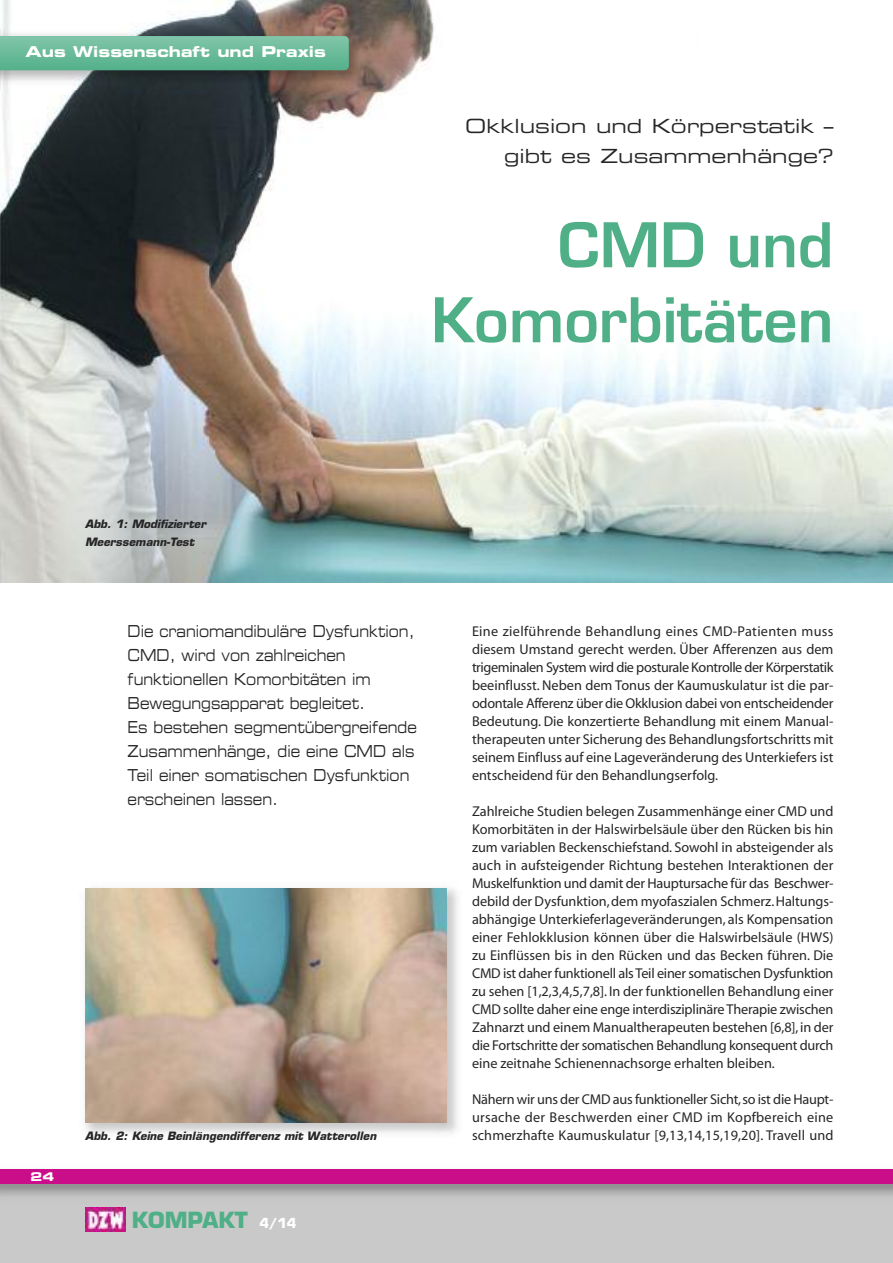
<style>
.page{position:relative;width:893px;height:1263px;background:#fff}
.page>*{position:absolute;margin:0;border:0;box-sizing:border-box;transform-origin:0 0}
.t1{font:600 60px/75px "Eurostile";color:#4faf87;text-align:right}
.t2{font:700 21.75px "Eurostile";color:#4faf87}
.t3{font:19.5px/30px "Eurostile Extended Two";color:#272627;text-align:right}
.t4{font:16.5px/24px "Eurostile Extended Two";color:#272627;scale:.75 1}
.t5{font:15px "Eurostile Bold Extended Two";color:#fff}
.t6{font:14.25px/18px "Myriad";color:#272627;text-align:justify}
.t7{font:12px "Eurostile Bold Extended Two";color:#fff}
.t8{font:italic 700 11.25px/18px "Eurostile";letter-spacing:.005em;color:#272627}
.s1{font-size:13.5px;color:#fff}
</style>
<div class="page">
<img style="left:0;top:0;width:893px;height:582px">
<div style="left:0;top:1169px;width:893px;height:94px;background:#c9c9c9"></div>
<div style="left:0;top:1169px;width:893px;height:15px;background:#ca0d89"></div>
<img style="left:85px;top:1208px;width:40px;height:24px">
<img style="left:0;top:29px;width:367px;height:60px">
<svg style="left:0;top:36px;width:349px;height:34px"></svg>
<img style="left:85px;top:888px;width:373px;height:246px">
<img style="left:85px;top:888px;width:361px;height:234px">
<p class="t5" style="left:26px;top:46px;width:302px">Aus Wissenschaft und Praxis</p>
<p class="t8" style="left:85px;top:516px;width:122px">Abb. 1: Modifizierter<br>Meerssemann-Test</p>
<h3 class="t3" style="left:465px;top:113px;width:370px">Okklusion und Körperstatik – gibt es Zusammenhänge?</h3>
<h1 class="t1" style="left:431px;top:214px;width:404px">CMD und<br>Komorbitäten</h1>
<p class="t7" style="left:31px;top:1172px;width:25px">24</p>
<p class="t4" style="left:128px;top:620px;width:387px">Die craniomandibuläre Dysfunktion,<br>CMD, wird von zahlreichen funktionellen Komorbitäten im<br>Bewegungsapparat begleitet.<br>Es bestehen segmentübergreifende<br>Zusammenhänge, die eine CMD als<br>Teil einer somatischen Dysfunktion erscheinen lassen.</p>
<p class="t6" style="left:472px;top:624px;width:363px">Eine zielführende Behandlung eines CMD-Patienten muss diesem Umstand gerecht werden. Über Afferenzen aus dem trigeminalen System wird die posturale Kontrolle der Körperstatik beeinflusst. Neben dem Tonus der Kaumuskulatur ist die par&shy;odontale Afferenz über die Okklusion dabei von entscheidender Bedeutung. Die konzertierte Behandlung mit einem Manual&shy;therapeuten unter Sicherung des Behandlungsfortschritts mit seinem Einfluss auf eine Lageveränderung des Unterkiefers ist entscheidend für den Behandlungserfolg.</p>
<p class="t6" style="left:472px;top:804px;width:363px">Zahlreiche Studien belegen Zusammenhänge einer CMD und Komorbitäten in der Halswirbelsäule über den Rücken bis hin zum variablen Beckenschiefstand. Sowohl in absteigender als auch in aufsteigender Richtung bestehen Interaktionen der Muskelfunktion und damit der Hauptursache für das Beschwer&shy;debild der Dysfunktion,dem myofaszialen Schmerz.Haltungs&shy;abhängige Unterkieferlageveränderungen, als Kompensation einer Fehlokklusion können über die Halswirbelsäule (HWS) zu Einflüssen bis in den Rücken und das Becken führen. Die CMD ist daher funktionell alsTeil einer somatischen Dysfunktion zu sehen [1,2,3,4,5,7,8]. In der funktionellen Behandlung einer CMD sollte daher eine enge interdisziplinäre Therapie zwischen Zahnarzt und einem Manualtherapeuten bestehen [6,8],in der die Fortschritte der somatischen Behandlung konsequent durch eine zeitnahe Schienennachsorge erhalten bleiben.</p>
<p class="t6" style="left:472px;top:1092px;width:363px">Nähern wir uns der CMD aus funktioneller Sicht,so ist die Haupt&shy;ursache der Beschwerden einer CMD im Kopfbereich eine schmerzhafte Kaumuskulatur [9,13,14,15,19,20]. Travell und</p>
<p class="t8" style="left:85px;top:1128px;width:293px">Abb. 2: Keine Beinlängendifferenz mit Watterollen</p>
<h2 class="t2" style="left:132px;top:1212px;width:166px">KOMPAKT <span class="s1">4/14</span></h2>
</div>
